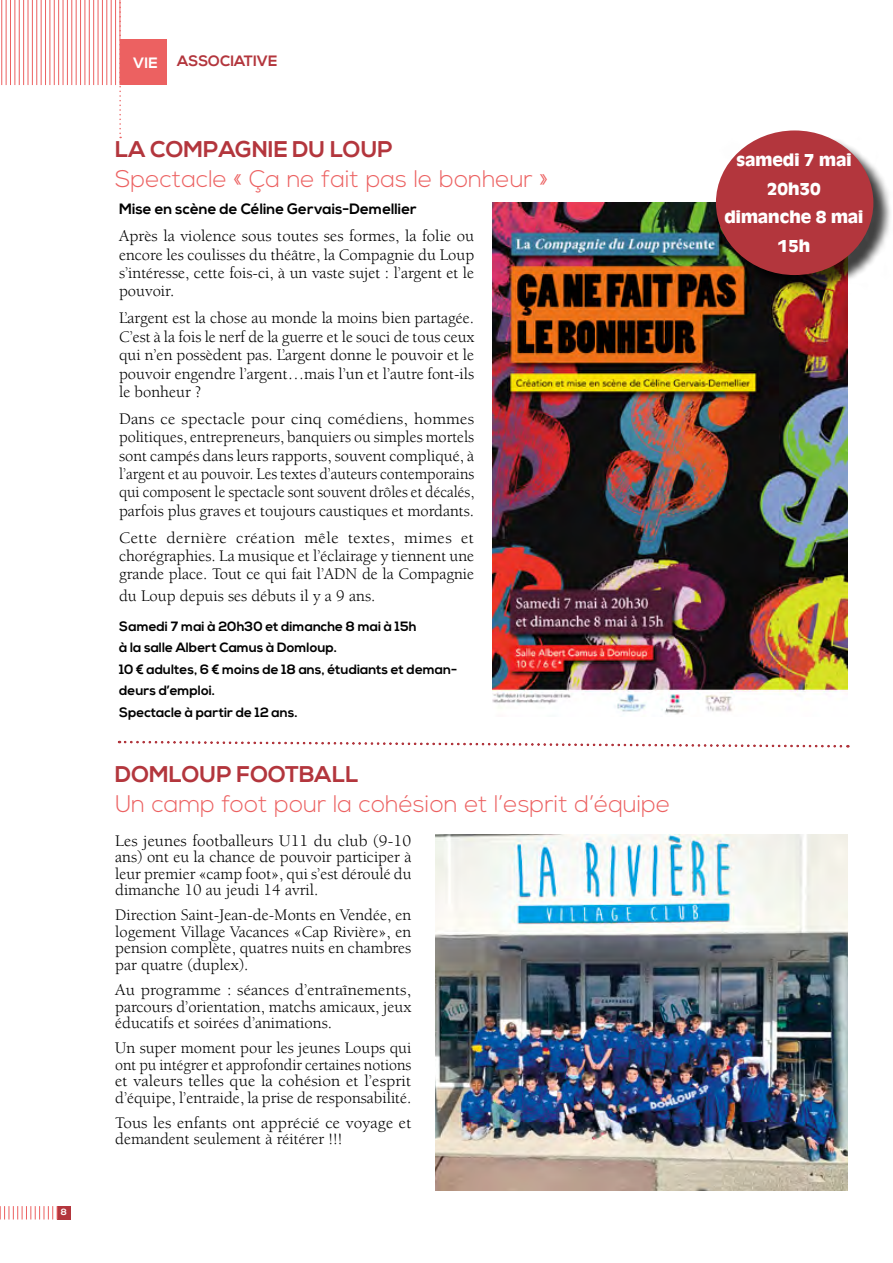
<style>
.page{position:relative;width:893px;height:1263px;background:#fff}
.page>*{position:absolute;margin:0;border:0;box-sizing:border-box;transform-origin:0 0}
.t1{font:300 24px "Nexa";color:#ec6161}
.t2{font:700 22.65px "Nexa";color:#b3363d}
.t3{font:700 18px/28.5px "Antique Oli";color:#fff;text-align:center}
.t4{font:16.5px/16.5px "Berkeley LT";color:#000;text-align:justify}
.t5{font:16.5px/18.5px "Berkeley LT";color:#000;text-align:justify;scale:1.05 1}
.t6{font:16.5px/16.5px "Berkeley LT";color:#000;text-align:justify;scale:1.04 1}
.t7{font:700 15px "Nexa";color:#000}
.t8{font:700 15px "Nexa";color:#b3363d}
.t9{font:700 15px "Nexa";color:#fff}
.t10{font:700 13.5px/21.5px "Nexa";color:#000}
.t11{font:700 9px "Nexa";color:#fff}
</style>
<div class="page">
<hr style="left:0;top:0;width:1px;height:85px;background:#ec6161">
<hr style="left:1px;top:0;width:1px;height:85px;background:#ec6161">
<hr style="left:6px;top:0;width:1px;height:85px;background:#ec6161">
<hr style="left:10px;top:0;width:1px;height:85px;background:#ec6161">
<hr style="left:15px;top:0;width:1px;height:85px;background:#ec6161">
<hr style="left:19px;top:0;width:1px;height:85px;background:#ec6161">
<hr style="left:23px;top:0;width:1px;height:85px;background:#ec6161">
<hr style="left:28px;top:0;width:1px;height:85px;background:#ec6161">
<hr style="left:32px;top:0;width:1px;height:85px;background:#ec6161">
<hr style="left:37px;top:0;width:1px;height:85px;background:#ec6161">
<hr style="left:41px;top:0;width:1px;height:85px;background:#ec6161">
<hr style="left:45px;top:0;width:1px;height:85px;background:#ec6161">
<hr style="left:50px;top:0;width:1px;height:85px;background:#ec6161">
<hr style="left:54px;top:0;width:1px;height:85px;background:#ec6161">
<hr style="left:58px;top:0;width:1px;height:85px;background:#ec6161">
<hr style="left:63px;top:0;width:1px;height:85px;background:#ec6161">
<hr style="left:67px;top:0;width:1px;height:85px;background:#ec6161">
<hr style="left:72px;top:0;width:1px;height:85px;background:#ec6161">
<hr style="left:76px;top:0;width:1px;height:85px;background:#ec6161">
<hr style="left:80px;top:0;width:1px;height:85px;background:#ec6161">
<hr style="left:85px;top:0;width:1px;height:85px;background:#ec6161">
<hr style="left:89px;top:0;width:1px;height:85px;background:#ec6161">
<hr style="left:93px;top:0;width:1px;height:85px;background:#ec6161">
<hr style="left:98px;top:0;width:1px;height:85px;background:#ec6161">
<hr style="left:102px;top:0;width:1px;height:85px;background:#ec6161">
<hr style="left:107px;top:0;width:1px;height:85px;background:#ec6161">
<hr style="left:111px;top:0;width:1px;height:85px;background:#ec6161">
<hr style="left:115px;top:0;width:1px;height:85px;background:#ec6161">
<div style="left:57px;top:1206px;width:14px;height:13px;background:#b3363d"></div>
<svg style="left:119px;top:0;width:2px;height:138px"></svg>
<div style="left:120px;top:40px;width:46px;height:45px;background:#ec6161"></div>
<svg style="left:0;top:1206px;width:58px;height:13px"></svg>
<img style="left:492px;top:203px;width:355px;height:511px">
<div style="left:718px;top:132px;width:174px;height:162px;background:#000;opacity:.75"></div>
<div style="left:716px;top:130px;width:157px;height:145px;background:#b3363d;border-radius:50%"></div>
<img style="left:435px;top:834px;width:412px;height:357px">
<div style="left:111px;top:733px;width:744px;height:15px;background:#6e5699;opacity:.26"></div>
<p class="t11" style="left:61px;top:1207px;width:8px">8</p>
<p class="t9" style="left:133px;top:54px;width:26px">VIE</p>
<p class="t8" style="left:177px;top:52px;width:102px">ASSOCIATIVE</p>
<h2 class="t2" style="left:115px;top:136px;width:279px">LA COMPAGNIE DU LOUP</h2>
<h1 class="t1" style="left:115px;top:165px;width:435px">Spectacle « Ça ne fait pas le bonheur »</h1>
<p class="t7" style="left:119px;top:201px;width:299px">Mise en scène de Céline Gervais-Demellier</p>
<p class="t4" style="left:119px;top:227px;width:357px;line-height:18.5px">Après la violence sous toutes ses formes, la folie ou encore les coulisses du théâtre, la Compagnie du Loup s’intéresse, cette fois-ci, à un vaste sujet : l’argent et le pouvoir.</p>
<p class="t4" style="left:119px;top:309px;width:357px;line-height:18.5px">L’argent est la chose au monde la moins bien partagée.<br>C’est à la fois le nerf de la guerre et le souci de tous ceux qui n’en possèdent pas. L’argent donne le pouvoir et le pouvoir engendre l’argent…mais l’un et l’autre font-ils le bonheur ?</p>
<p class="t5" style="left:119px;top:410px;width:340px">Dans ce spectacle pour cinq comédiens, hommes politiques, entrepreneurs, banquiers ou simples mortels sont campés dans leurs rapports, souvent compliqué, à l’argent et au pouvoir. Les textes d’auteurs contemporains qui composent le spectacle sont souvent drôles et décalés, parfois plus graves et toujours caustiques et mordants.</p>
<p class="t5" style="left:119px;top:529px;width:340px">Cette dernière création mêle textes, mimes et chorégraphies. La musique et l’éclairage y tiennent une grande place. Tout ce qui fait l’ADN de la Compagnie</p>
<p class="t4" style="left:119px;top:588px;width:258px">du Loup depuis ses débuts il y a 9 ans.</p>
<p class="t10" style="left:119px;top:616px;width:340px">Samedi 7 mai à 20h30 et dimanche 8 mai à 15h<br>à la salle Albert Camus à Domloup.<br>10 € adultes, 6 € moins de 18 ans, étudiants et deman&shy;deurs d’emploi.<br>Spectacle à partir de 12 ans.</p>
<h2 class="t2" style="left:115px;top:761px;width:245px">DOMLOUP FOOTBALL</h2>
<h1 class="t1" style="left:115px;top:790px;width:557px">Un camp foot pour la cohésion et l’esprit d’équipe</h1>
<p class="t4" style="left:115px;top:833px;width:298px">Les jeunes footballeurs U11 du club (9-10 ans) ont eu la chance de pouvoir participer à leur premier «camp foot», qui s’est déroulé du dimanche 10 au jeudi 14 avril.</p>
<p class="t4" style="left:115px;top:907px;width:298px">Direction Saint-Jean-de-Monts en Vendée, en logement Village Vacances «Cap Rivière», en pension complète, quatres nuits en chambres par quatre (duplex).</p>
<p class="t6" style="left:115px;top:982px;width:286px">Au programme : séances d’entraînements, parcours d’orientation, matchs amicaux, jeux éducatifs et soirées d’animations.</p>
<p class="t4" style="left:115px;top:1040px;width:298px">Un super moment pour les jeunes Loups qui ont pu intégrer et approfondir certaines notions et valeurs telles que la cohésion et l’esprit d’équipe, l’entraide, la prise de responsabilité.</p>
<p class="t6" style="left:115px;top:1114px;width:286px">Tous les enfants ont apprécié ce voyage et demandent seulement à réitérer !!!</p>
<p class="t3" style="left:724px;top:146px;width:140px">samedi 7 mai<br>20h30 dimanche 8 mai<br>15h</p>
</div>
